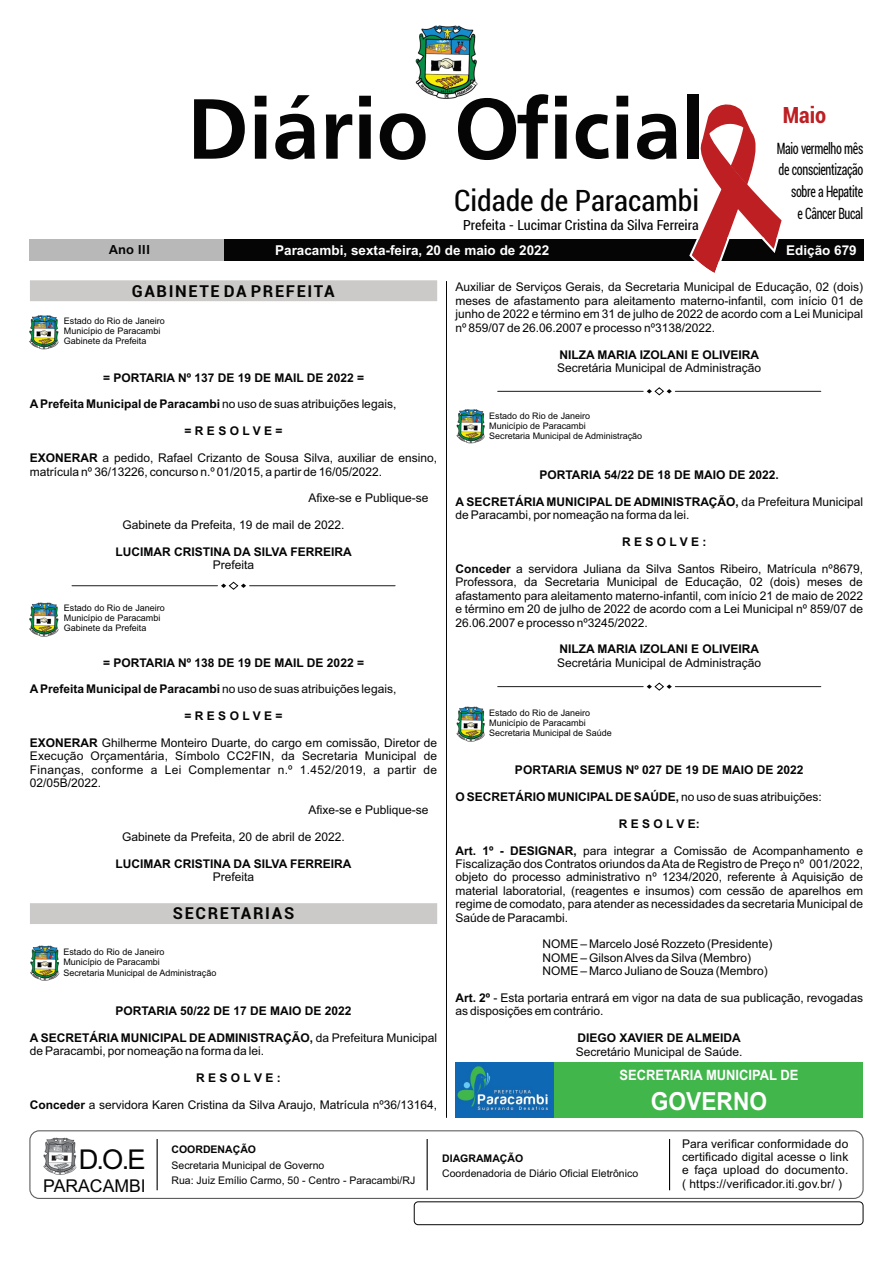
<style>
.page{position:relative;width:893px;height:1263px;background:#fff}
.page>*{position:absolute;margin:0;border:0;box-sizing:border-box;transform-origin:0 0}
.t1{font:700 89.25px "Frutiger";color:#040504}
.t2{font:condensed 29.7px "Roboto";color:#040504}
.t3{font:27.3px "Arial";color:#040504}
.t4{font:700 24.9px "Arial";color:#fff;scale:.91 1}
.t5{font:700 condensed 22.5px "Roboto";color:#bd1f23}
.t6{font:17.7px "Arial";color:#040504}
.t7{font:700 16.5px "Roboto";letter-spacing:.1em;color:#040504}
.t8{font:condensed 15.75px/21.5px "Roboto";letter-spacing:-.025em;color:#040504;text-align:right;scale:.76 1}
.t9{font:700 14.25px "Arial";color:#fff;scale:.91 1}
.t10{font:condensed 14.1px "Roboto";color:#040504}
.t11{font:700 13.65px "Arial";color:#fff}
.t12{font:700 13.5px "Frutiger";color:#040504}
.t13{font:700 13.5px "Arial";color:#fff}
.t14{font:12px/13.4px "Arial";color:#040504}
.t15{font:700 12px "Arial";color:#040504}
.t16{font:10.5px/15.5px "Arial";color:#040504}
.t17{font:700 10.5px "Arial";color:#040504}
.t18{font:9px/10.1px "Arial";color:#040504}
.s1{font-weight:400}
.s2{font-weight:700}
</style>
<div class="page">
<img style="left:416px;top:25px;width:61px;height:74px">
<div style="left:224px;top:239px;width:639px;height:22px;background:#040504"></div>
<div style="left:30px;top:239px;width:194px;height:22px;background:#b8b8b8"></div>
<hr style="left:72px;top:585px;width:145px;height:1px;background:#040504">
<hr style="left:250px;top:585px;width:145px;height:1px;background:#040504">
<svg style="left:221px;top:581px;width:25px;height:9px"></svg>
<hr style="left:498px;top:686px;width:145px;height:1px;background:#040504">
<hr style="left:675px;top:686px;width:146px;height:1px;background:#040504">
<svg style="left:647px;top:682px;width:25px;height:9px"></svg>
<hr style="left:498px;top:391px;width:145px;height:1px;background:#040504">
<hr style="left:675px;top:391px;width:146px;height:1px;background:#040504">
<svg style="left:647px;top:387px;width:25px;height:9px"></svg>
<hr style="left:446px;top:281px;width:1px;height:837px;background:#040504">
<svg style="left:689px;top:104px;width:93px;height:169px"></svg>
<div style="left:30px;top:280px;width:407px;height:21px;background:#cbcac9"></div>
<div style="left:30px;top:903px;width:407px;height:21px;background:#cbcac9"></div>
<div style="left:29px;top:1130px;width:835px;height:69px;border:1px solid #5f5f5f;border-radius:9px"></div>
<img style="left:43px;top:1137px;width:33px;height:37px">
<hr style="left:669px;top:1139px;width:1px;height:51px;background:#040504">
<hr style="left:157px;top:1139px;width:1px;height:51px;background:#040504">
<hr style="left:427px;top:1139px;width:1px;height:51px;background:#040504">
<div style="left:414px;top:1202px;width:449px;height:23px;border:1px solid #040504;border-radius:4px"></div>
<img style="left:30px;top:315px;width:28px;height:35px">
<img style="left:30px;top:602px;width:28px;height:35px">
<img style="left:31px;top:946px;width:28px;height:34px">
<img style="left:456px;top:409px;width:29px;height:35px">
<img style="left:456px;top:707px;width:29px;height:34px">
<img style="left:455px;top:1062px;width:101px;height:56px">
<div style="left:555px;top:1062px;width:308px;height:55px;background:#41b64b"></div>
<h1 class="t1" style="left:187px;top:94px;width:519px">Diário Oficial</h1>
<h2 class="t2" style="left:454px;top:189px;width:247px">Cidade de Paracambi</h2>
<p class="t10" style="left:463px;top:219px;width:237px">Prefeita - Lucimar Cristina da Silva Ferreira</p>
<h3 class="t5" style="left:783px;top:106px;width:45px">Maio</h3>
<h3 class="t8" style="left:777px;top:139px;width:115px">Maio vermelho mês de conscientização sobre a Hepatite<br>e Câncer Bucal</h3>
<p class="t12" style="left:109px;top:244px;width:43px">Ano III</p>
<p class="t12" style="left:111px;top:244px;width:35px">Ano I</p>
<p class="t11" style="left:275px;top:245px;width:276px">Paracambi, sexta-feira, 20 de maio de 2022</p>
<p class="t13" style="left:786px;top:245px;width:72px">Edição 679</p>
<h3 class="t7" style="left:132px;top:284px;width:204px">GABINETE DA PREFEITA</h3>
<p class="t18" style="left:64px;top:317px;width:103px">Estado do Rio de Janeiro<br>Município de Paracambi<br>Gabinete da Prefeita</p>
<p class="t15" style="left:103px;top:373px;width:262px">= PORTARIA Nº 137 DE 19 DE MAIL DE 2022 =</p>
<p class="t15" style="left:30px;top:400px;width:368px">APrefeita Municipal de Paracambi <span class="s1">no uso de suas atribuições legais,</span></p>
<p class="t15" style="left:185px;top:427px;width:99px">= R E S O L V E =</p>
<p class="t14" style="left:30px;top:452px;width:409px"><span class="s2">EXONERAR</span> a pedido, Rafael Crizanto de Sousa Silva, auxiliar de ensino, matrícula nº 36/13226, concurso n.º 01/2015, a partir de 16/05/2022.</p>
<p class="t14" style="left:309px;top:492px;width:122px">Afixe-se e Publique-se</p>
<p class="t14" style="left:122px;top:519px;width:224px">Gabinete da Prefeita, 19 de mail de 2022.</p>
<p class="t15" style="left:115px;top:547px;width:238px">LUCIMAR CRISTINA DA SILVA FERREIRA</p>
<p class="t14" style="left:213px;top:560px;width:43px">Prefeita</p>
<p class="t18" style="left:64px;top:604px;width:103px">Estado do Rio de Janeiro<br>Município de Paracambi<br>Gabinete da Prefeita</p>
<p class="t15" style="left:103px;top:658px;width:262px">= PORTARIA Nº 138 DE 19 DE MAIL DE 2022 =</p>
<p class="t15" style="left:30px;top:685px;width:368px">APrefeita Municipal de Paracambi <span class="s1">no uso de suas atribuições legais,</span></p>
<p class="t15" style="left:185px;top:711px;width:99px">= R E S O L V E =</p>
<p class="t14" style="left:30px;top:737px;width:409px;text-align:justify"><span class="s2">EXONERAR</span> Ghilherme Monteiro Duarte, do cargo em comissão, Diretor de Execução Orçamentária, Símbolo CC2FIN, da Secretaria Municipal de Finanças, conforme a Lei Complementar n.º 1.452/2019, a partir de 02/05B/2022.</p>
<p class="t14" style="left:308px;top:804px;width:122px">Afixe-se e Publique-se</p>
<p class="t14" style="left:122px;top:831px;width:224px">Gabinete da Prefeita, 20 de abril de 2022.</p>
<p class="t15" style="left:115px;top:859px;width:238px">LUCIMAR CRISTINA DA SILVA FERREIRA</p>
<p class="t14" style="left:213px;top:871px;width:43px">Prefeita</p>
<h3 class="t7" style="left:173px;top:907px;width:123px">SECRETARIAS</h3>
<p class="t18" style="left:63px;top:948px;width:155px">Estado do Rio de Janeiro<br>Município de Paracambi<br>Secretaria Municipal de Administração</p>
<p class="t15" style="left:115px;top:1006px;width:238px">PORTARIA 50/22 DE 17 DE MAIO DE 2022</p>
<p class="t14" style="left:30px;top:1032px;width:409px"><span class="s2">A SECRETÁRIA MUNICIPAL DE ADMINISTRAÇÃO,</span> da Prefeitura Municipal de Paracambi, por nomeação na forma da lei.</p>
<p class="t15" style="left:196px;top:1073px;width:86px">R E S O L V E :</p>
<p class="t14" style="left:30px;top:1099px;width:409px"><span class="s2">Conceder</span> a servidora Karen Cristina da Silva Araujo, Matrícula nº36/13164,</p>
<p class="t14" style="left:455px;top:282px;width:409px;text-align:justify">Auxiliar de Serviços Gerais, da Secretaria Municipal de Educação, 02 (dois) meses de afastamento para aleitamento materno-infantil, com início 01 de junho de 2022 e término em 31 de julho de 2022 de acordo com a Lei Municipal nº 859/07 de 26.06.2007 e processo nº3138/2022.</p>
<p class="t15" style="left:559px;top:350px;width:201px">NILZA MARIA IZOLANI E OLIVEIRA</p>
<p class="t14" style="left:557px;top:362px;width:206px">Secretária Municipal de Administração</p>
<p class="t18" style="left:489px;top:411px;width:155px">Estado do Rio de Janeiro<br>Município de Paracambi<br>Secretaria Municipal de Administração</p>
<p class="t15" style="left:539px;top:470px;width:241px">PORTARIA 54/22 DE 18 DE MAIO DE 2022.</p>
<p class="t14" style="left:455px;top:496px;width:409px"><span class="s2">A SECRETÁRIA MUNICIPAL DE ADMINISTRAÇÃO,</span> da Prefeitura Municipal de Paracambi, por nomeação na forma da lei.</p>
<p class="t15" style="left:622px;top:537px;width:86px">R E S O L V E :</p>
<p class="t14" style="left:455px;top:563px;width:409px;text-align:justify"><span class="s2">Conceder</span> a servidora Juliana da Silva Santos Ribeiro, Matrícula nº8679, Professora, da Secretaria Municipal de Educação, 02 (dois) meses de afastamento para aleitamento materno-infantil, com início 21 de maio de 2022 e término em 20 de julho de 2022 de acordo com a Lei Municipal nº 859/07 de 26.06.2007 e processo nº3245/2022.</p>
<p class="t15" style="left:559px;top:645px;width:201px">NILZA MARIA IZOLANI E OLIVEIRA</p>
<p class="t14" style="left:557px;top:657px;width:206px">Secretária Municipal de Administração</p>
<p class="t18" style="left:489px;top:709px;width:124px">Estado do Rio de Janeiro<br>Município de Paracambi<br>Secretaria Municipal de Saúde</p>
<p class="t15" style="left:515px;top:765px;width:290px">PORTARIA SEMUS Nº 027 DE 19 DE MAIO DE 2022</p>
<p class="t15" style="left:455px;top:792px;width:368px">O SECRETÁRIO MUNICIPAL DE SAÚDE, <span class="s1">no uso de suas atribuições:</span></p>
<p class="t15" style="left:619px;top:819px;width:83px">R E S O L V E:</p>
<p class="t14" style="left:455px;top:845px;width:409px;text-align:justify"><span class="s2">Art. 1º - DESIGNAR,</span> para integrar a Comissão de Acompanhamento e Fiscalização dos Contratos oriundos da Ata de Registro de Preço nº 001/2022, objeto do processo administrativo nº 1234/2020, referente à Aquisição de material laboratorial, (reagentes e insumos) com cessão de aparelhos em regime de comodato, para atender as necessidades da secretaria Municipal de Saúde de Paracambi.</p>
<p class="t14" style="left:542px;top:939px;width:232px">NOME – Marcelo José Rozzeto (Presidente)<br>NOME – Gilson Alves da Silva (Membro)<br>NOME – Marco Juliano de Souza (Membro)</p>
<p class="t14" style="left:455px;top:992px;width:409px"><span class="s2">Art. 2º</span> - Esta portaria entrará em vigor na data de sua publicação, revogadas as disposições em contrário.</p>
<p class="t15" style="left:577px;top:1033px;width:165px">DIEGO XAVIER DE ALMEIDA</p>
<p class="t14" style="left:576px;top:1046px;width:168px">Secretário Municipal de Saúde.</p>
<p class="t9" style="left:619px;top:1070px;width:198px">SECRETARIA MUNICIPAL DE</p>
<h3 class="t4" style="left:651px;top:1091px;width:129px">GOVERNO</h3>
<h3 class="t3" style="left:79px;top:1149px;width:68px">D.O.E</h3>
<h3 class="t6" style="left:43px;top:1179px;width:104px">PARACAMBI</h3>
<p class="t17" style="left:171px;top:1145px;width:86px">COORDENAÇÃO</p>
<p class="t16" style="left:171px;top:1158px;width:245px">Secretaria Municipal de Governo<br>Rua: Juiz Emílio Carmo, 50 - Centro - Paracambi/RJ</p>
<p class="t17" style="left:442px;top:1154px;width:83px">DIAGRAMAÇÃO</p>
<p class="t16" style="left:442px;top:1166px;width:198px">Coordenadoria de Diário Oficial Eletrônico</p>
<p class="t14" style="left:682px;top:1138px;width:168px;text-align:justify">Para verificar conformidade do certificado digital acesse o link e faça upload do documento. ( https://verificador.iti.gov.br/ )</p>
</div>
